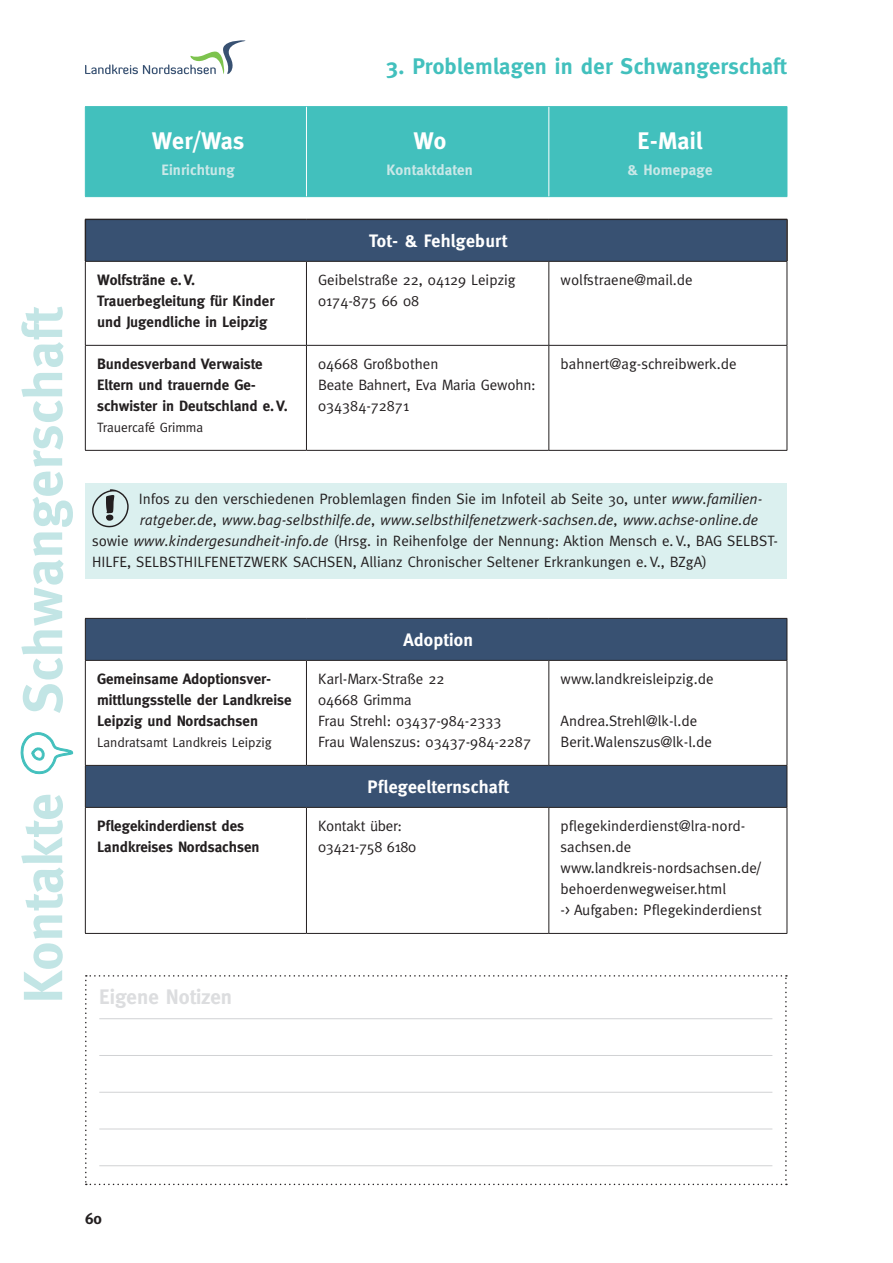
<style>
.page{position:relative;width:893px;height:1263px;background:#fff}
.page>*{position:absolute;margin:0;border:0;box-sizing:border-box;transform-origin:0 0}
.t1{font:700 55.05px "Meta";letter-spacing:.01em;color:#c2e5e5}
.t2{font:700 24px "Meta";letter-spacing:.005em;color:#fff}
.t3{font:700 22.5px "Meta";letter-spacing:.01em;color:#42c0bd}
.t4{font:700 21px "Meta";color:#dcdddf}
.t5{font:700 18px "Meta";letter-spacing:.01em;color:#fff}
.t6{font:700 15.75px "Meta";color:#231f20}
.t7{font:15px/21px "Meta";color:#231f20}
.t8{font:700 15px/21px "Meta";color:#231f20}
.t9{font:italic 15px "Meta";color:#231f20}
.t10{font:700 15px "Meta";letter-spacing:.01em;color:#cae8e8}
.t11{font:15px/21px "Meta";letter-spacing:-.02em;color:#231f20}
.t12{font:13.5px "Meta";color:#231f20}
.s1{color:#42c0bd}
.s2{font-style:italic}
.s3{font-style:normal}
</style>
<div class="page">
<div style="left:86px;top:107px;width:701px;height:89px;background:#42c0bd"></div>
<hr style="left:85px;top:106px;width:221px;height:1px;background:#42c0bd">
<hr style="left:85px;top:107px;width:1px;height:89px;background:#42c0bd">
<hr style="left:306px;top:106px;width:243px;height:1px;background:#42c0bd">
<hr style="left:549px;top:106px;width:238px;height:1px;background:#42c0bd">
<hr style="left:787px;top:107px;width:1px;height:89px;background:#42c0bd">
<hr style="left:85px;top:196px;width:221px;height:1px;background:#42c0bd">
<hr style="left:306px;top:196px;width:243px;height:1px;background:#42c0bd">
<hr style="left:549px;top:196px;width:238px;height:1px;background:#42c0bd">
<hr style="left:306px;top:107px;width:1px;height:89px;background:#fff">
<hr style="left:549px;top:107px;width:1px;height:89px;background:#fff">
<svg style="left:85px;top:40px;width:161px;height:34px"></svg>
<div style="left:86px;top:619px;width:701px;height:41px;background:#385172"></div>
<svg style="left:86px;top:661px;width:701px;height:272px"></svg>
<hr style="left:85px;top:661px;width:1px;height:104px;background:#231f20">
<hr style="left:306px;top:661px;width:1px;height:104px;background:#231f20">
<hr style="left:549px;top:661px;width:1px;height:104px;background:#231f20">
<hr style="left:787px;top:661px;width:1px;height:104px;background:#231f20">
<hr style="left:85px;top:618px;width:221px;height:1px;background:#231f20">
<hr style="left:85px;top:619px;width:1px;height:41px;background:#231f20">
<hr style="left:306px;top:618px;width:243px;height:1px;background:#231f20">
<hr style="left:549px;top:618px;width:238px;height:1px;background:#231f20">
<hr style="left:787px;top:619px;width:1px;height:41px;background:#231f20">
<hr style="left:85px;top:765px;width:221px;height:1px;background:#231f20">
<hr style="left:85px;top:766px;width:1px;height:41px;background:#231f20">
<hr style="left:306px;top:765px;width:243px;height:1px;background:#231f20">
<hr style="left:549px;top:765px;width:238px;height:1px;background:#231f20">
<hr style="left:787px;top:766px;width:1px;height:41px;background:#231f20">
<hr style="left:85px;top:808px;width:1px;height:125px;background:#231f20">
<hr style="left:306px;top:808px;width:1px;height:125px;background:#231f20">
<hr style="left:549px;top:808px;width:1px;height:125px;background:#231f20">
<hr style="left:787px;top:808px;width:1px;height:125px;background:#231f20">
<hr style="left:85px;top:933px;width:221px;height:1px;background:#231f20">
<hr style="left:306px;top:933px;width:243px;height:1px;background:#231f20">
<hr style="left:549px;top:933px;width:238px;height:1px;background:#231f20">
<hr style="left:85px;top:660px;width:221px;height:1px;background:#231f20">
<hr style="left:306px;top:660px;width:243px;height:1px;background:#231f20">
<hr style="left:549px;top:660px;width:238px;height:1px;background:#231f20">
<hr style="left:85px;top:807px;width:221px;height:1px;background:#231f20">
<hr style="left:306px;top:807px;width:243px;height:1px;background:#231f20">
<hr style="left:549px;top:807px;width:238px;height:1px;background:#231f20">
<div style="left:85px;top:483px;width:702px;height:95px;background:#dbf0ef"></div>
<div style="left:85px;top:219px;width:702px;height:42px;background:#385172"></div>
<svg style="left:86px;top:262px;width:701px;height:188px"></svg>
<hr style="left:85px;top:262px;width:1px;height:83px;background:#231f20">
<hr style="left:306px;top:262px;width:1px;height:83px;background:#231f20">
<hr style="left:549px;top:262px;width:1px;height:83px;background:#231f20">
<hr style="left:787px;top:262px;width:1px;height:83px;background:#231f20">
<hr style="left:85px;top:345px;width:221px;height:1px;background:#231f20">
<hr style="left:306px;top:345px;width:243px;height:1px;background:#231f20">
<hr style="left:549px;top:345px;width:238px;height:1px;background:#231f20">
<hr style="left:85px;top:261px;width:221px;height:1px;background:#231f20">
<hr style="left:549px;top:261px;width:238px;height:1px;background:#231f20">
<hr style="left:85px;top:346px;width:1px;height:104px;background:#231f20">
<hr style="left:306px;top:346px;width:1px;height:104px;background:#231f20">
<hr style="left:549px;top:346px;width:1px;height:104px;background:#231f20">
<hr style="left:787px;top:346px;width:1px;height:104px;background:#231f20">
<hr style="left:85px;top:450px;width:221px;height:1px;background:#231f20">
<hr style="left:306px;top:450px;width:243px;height:1px;background:#231f20">
<hr style="left:549px;top:450px;width:238px;height:1px;background:#231f20">
<hr style="left:306px;top:261px;width:243px;height:1px;background:#231f20">
<hr style="left:86px;top:219px;width:220px;height:1px;background:#231f20">
<hr style="left:85px;top:219px;width:1px;height:42px;background:#231f20">
<hr style="left:306px;top:219px;width:243px;height:1px;background:#231f20">
<hr style="left:549px;top:219px;width:238px;height:1px;background:#231f20">
<hr style="left:787px;top:219px;width:1px;height:42px;background:#231f20">
<svg style="left:92px;top:489px;width:37px;height:39px"></svg>
<svg style="left:85px;top:975px;width:702px;height:210px"></svg>
<h2 class="t2" style="left:152px;top:127px;width:94px">Wer/Was</h2>
<p class="t10" style="left:161px;top:161px;width:75px">Einrichtung</p>
<h3 class="t3" style="left:386px;top:54px;width:402px">3. Problemlagen in der Schwangerschaft</h3>
<h2 class="t2" style="left:413px;top:127px;width:34px">Wo</h2>
<p class="t10" style="left:387px;top:161px;width:88px">Kontaktdaten</p>
<h2 class="t2" style="left:638px;top:127px;width:66px">E-Mail</h2>
<p class="t10" style="left:627px;top:161px;width:87px">&amp; Homepage</p>
<h1 class="t1" style="left:11px;top:1003px;width:698px;rotate:-90deg">Kontakte <span class="s1">●</span> Schwangerschaft</h1>
<p class="t5" style="left:369px;top:230px;width:140px">Tot- &amp; Fehlgeburt</p>
<p class="t8" style="left:97px;top:269px;width:179px">Wolfsträne e.V.<br>Trauerbegleitung für Kinder und Jugendliche in Leipzig</p>
<p class="t7" style="left:318px;top:269px;width:199px">Geibelstraße 22, 04129 Leipzig<br>0174-875 66 08</p>
<p class="t7" style="left:561px;top:269px;width:134px">wolfstraene@mail.de</p>
<p class="t8" style="left:97px;top:353px;width:192px">Bundesverband Verwaiste<br>Eltern und trauernde Ge&shy;schwister in Deutschland e.V.</p>
<p class="t12" style="left:97px;top:420px;width:108px">Trauercafé Grimma</p>
<p class="t7" style="left:318px;top:353px;width:219px">04668 Großbothen<br>Beate Bahnert, Eva Maria Gewohn:<br>034384-72871</p>
<p class="t7" style="left:561px;top:353px;width:177px">bahnert@ag-schreibwerk.de</p>
<p class="t7" style="left:139px;top:488px;width:625px">Infos zu den verschiedenen Problemlagen finden Sie im Infoteil ab Seite 30, unter <span class="s2">www.familien-</span></p>
<p class="t9" style="left:140px;top:511px;width:620px">ratgeber.de<span class="s3">,</span> www.bag-selbsthilfe.de<span class="s3">,</span> www.selbsthilfenetzwerk-sachsen.de<span class="s3">,</span> www.achse-online.de</p>
<p class="t7" style="left:92px;top:530px;width:687px">sowie <span class="s2">www.kindergesundheit-info.de</span> (Hrsg. in Reihenfolge der Nennung: Aktion Mensch e. V., BAG SELBST-</p>
<p class="t7" style="left:92px;top:551px;width:616px">HILFE, SELBSTHILFENETZWERK SACHSEN, Allianz Chronischer Seltener Erkrankungen e. V., BZgA)</p>
<p class="t8" style="left:97px;top:668px;width:196px">Gemeinsame Adoptionsver&shy;mittlungsstelle der Landkreise<br>Leipzig und Nordsachsen</p>
<p class="t12" style="left:97px;top:735px;width:176px">Landratsamt Landkreis Leipzig</p>
<p class="t5" style="left:403px;top:629px;width:71px">Adoption</p>
<p class="t7" style="left:318px;top:668px;width:214px">Karl-Marx-Straße 22<br>04668 Grimma<br>Frau Strehl: 03437-984-2333<br>Frau Walenszus: 03437-984-2287</p>
<p class="t7" style="left:561px;top:668px;width:154px">www.landkreisleipzig.de</p>
<p class="t7" style="left:561px;top:710px;width:153px">Andrea.Strehl@lk-l.de<br>Berit.Walenszus@lk-l.de</p>
<p class="t5" style="left:368px;top:776px;width:143px">Pflegeelternschaft</p>
<p class="t8" style="left:97px;top:815px;width:164px">Pflegekinderdienst des<br>Landkreises Nordsachsen</p>
<p class="t11" style="left:318px;top:815px;width:99px">Kontakt über:<br>03421-758 6180</p>
<p class="t7" style="left:561px;top:815px;width:203px">pflegekinderdienst@lra-nord&shy;sachsen.de www.landkreis-nordsachsen.de/ behoerdenwegweiser.html<br>-&gt; Aufgaben: Pflegekinderdienst</p>
<h3 class="t4" style="left:99px;top:985px;width:134px">Eigene Notizen</h3>
<p class="t6" style="left:85px;top:1209px;width:18px">60</p>
</div>
